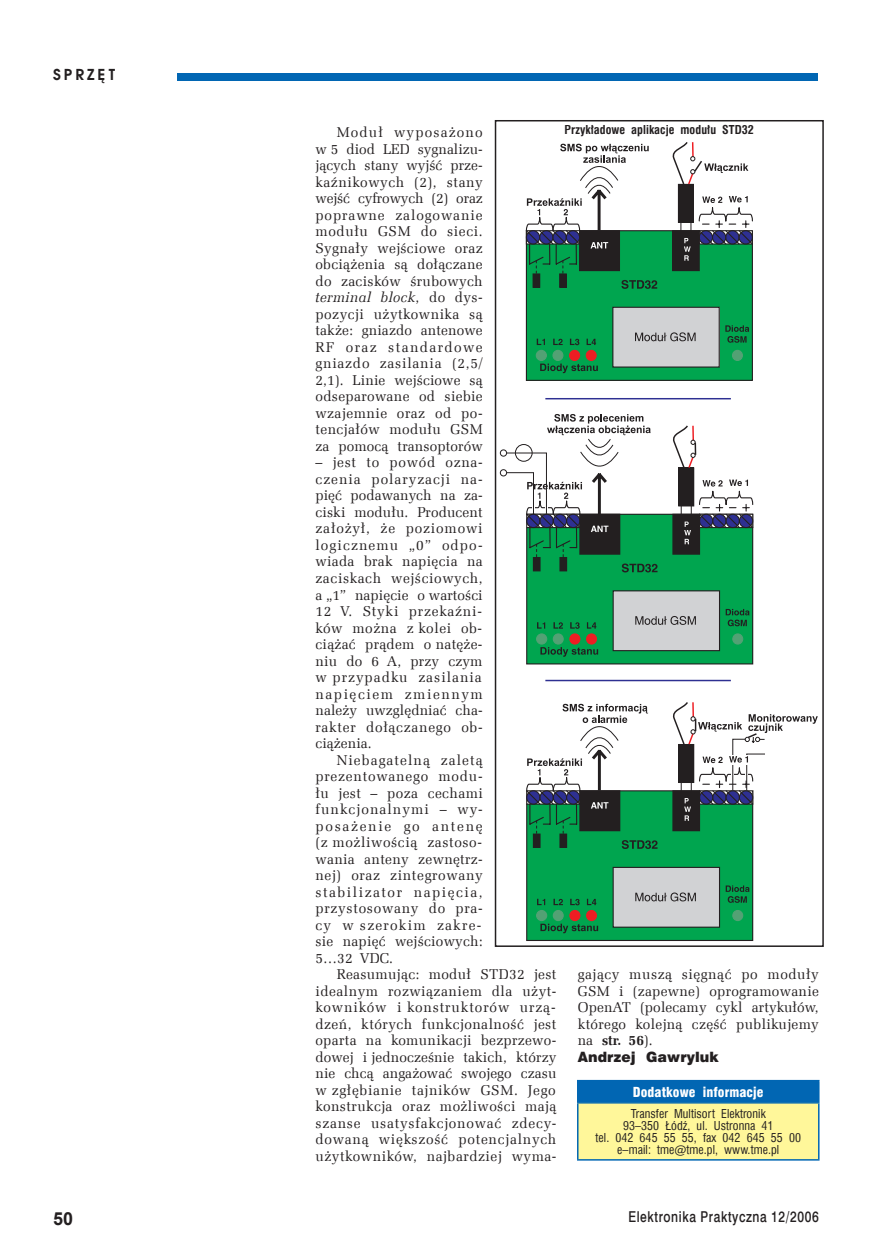
<style>
.page{position:relative;width:872px;height:1255px;background:#fff}
.page>*{position:absolute;margin:0;border:0;box-sizing:border-box;transform-origin:0 0}
.t1{font:700 18px "Arial";color:#231f20}
.t2{font:15px "Swis 721 Md EU";letter-spacing:.05em;color:#231f20;scale:.8 1}
.t3{font:700 15px "Avalon";letter-spacing:.2em;color:#231f20}
.t4{font:14.25px/16.5px "Zapf Ellipt EU";letter-spacing:.03em;color:#231f20;text-align:justify}
.t5{font:14.25px "Swis 721 Blk EU";letter-spacing:.005em;color:#231f20}
.t6{font:14.25px "Zapf Ellipt EU";letter-spacing:.085em;color:#231f20}
.t7{font:13.5px "Swis 721 Blk Cn EU";letter-spacing:.005em;color:#fff}
.t8{font:12px/12px "Swis 721 Cn EU";letter-spacing:.005em;color:#231f20;text-align:center}
.t9{font:700 12px "Swis 721 Cn EU";letter-spacing:.005em;color:#231f20}
.s1{font-style:italic}
.s2{font-weight:700}
</style>
<div class="page">
<div style="left:177px;top:73px;width:641px;height:8px;background:#0166b3"></div>
<div style="left:578px;top:1080px;width:240px;height:22px;background:#0166b3"></div>
<div style="left:578px;top:1102px;width:240px;height:57px;background:#fff79a"></div>
<hr style="left:577px;top:1079px;width:242px;height:2px;background:#0166b3">
<svg style="left:577px;top:1081px;width:1px;height:20px"></svg>
<svg style="left:818px;top:1081px;width:1px;height:20px"></svg>
<hr style="left:577px;top:1101px;width:242px;height:2px;background:#0166b3">
<hr style="left:577px;top:1103px;width:1px;height:55px;background:#0166b3">
<hr style="left:818px;top:1103px;width:1px;height:55px;background:#0166b3">
<hr style="left:577px;top:1158px;width:242px;height:2px;background:#0166b3">
<div style="left:495px;top:120px;width:328px;height:826px;border:2px solid #231f20"></div>
<div style="left:526px;top:231px;width:226px;height:149px;background:#00a54f"></div>
<div style="left:526px;top:230px;width:227px;height:151px;border:1px solid #231f20"></div>
<svg style="left:621px;top:280px;width:36px;height:9px"></svg>
<div style="left:533px;top:274px;width:6px;height:13px;background:#231f20"></div>
<div style="left:532px;top:273px;width:8px;height:15px;border:1px solid #231f20"></div>
<div style="left:559px;top:274px;width:7px;height:13px;background:#231f20"></div>
<div style="left:559px;top:273px;width:8px;height:15px;border:1px solid #231f20"></div>
<svg style="left:537px;top:338px;width:8px;height:7px"></svg>
<div style="left:613px;top:307px;width:106px;height:60px;background:#d1d2d4"></div>
<div style="left:612px;top:307px;width:107px;height:60px;border:1px solid #231f20"></div>
<svg style="left:635px;top:332px;width:60px;height:9px"></svg>
<div style="left:732px;top:350px;width:10px;height:10px;background:#53a174;border-radius:50%"></div>
<div style="left:732px;top:350px;width:11px;height:11px;border:1px solid #53a174;border-radius:50%"></div>
<div style="left:536px;top:350px;width:10px;height:10px;background:#53a174;border-radius:50%"></div>
<div style="left:536px;top:350px;width:11px;height:11px;border:1px solid #53a174;border-radius:50%"></div>
<div style="left:553px;top:350px;width:10px;height:10px;background:#53a174;border-radius:50%"></div>
<div style="left:552px;top:350px;width:11px;height:11px;border:1px solid #53a174;border-radius:50%"></div>
<div style="left:569px;top:350px;width:10px;height:10px;background:#ee1d23;border-radius:50%"></div>
<div style="left:569px;top:350px;width:11px;height:11px;border:1px solid #ee1d23;border-radius:50%"></div>
<div style="left:586px;top:350px;width:10px;height:10px;background:#ee1d23;border-radius:50%"></div>
<div style="left:586px;top:350px;width:11px;height:11px;border:1px solid #ee1d23;border-radius:50%"></div>
<svg style="left:553px;top:338px;width:9px;height:7px"></svg>
<svg style="left:570px;top:338px;width:9px;height:7px"></svg>
<svg style="left:586px;top:338px;width:10px;height:7px"></svg>
<svg style="left:725px;top:325px;width:24px;height:18px"></svg>
<svg style="left:540px;top:363px;width:58px;height:10px"></svg>
<svg style="left:525px;top:142px;width:228px;height:132px"></svg>
<div style="left:527px;top:790px;width:225px;height:150px;background:#00a54f"></div>
<div style="left:526px;top:790px;width:227px;height:151px;border:1px solid #231f20"></div>
<svg style="left:622px;top:840px;width:35px;height:9px"></svg>
<div style="left:533px;top:834px;width:7px;height:13px;background:#231f20"></div>
<div style="left:560px;top:834px;width:6px;height:13px;background:#231f20"></div>
<div style="left:559px;top:833px;width:8px;height:14px;border:1px solid #231f20"></div>
<svg style="left:537px;top:898px;width:8px;height:7px"></svg>
<div style="left:613px;top:867px;width:106px;height:60px;background:#d1d2d4"></div>
<div style="left:612px;top:866px;width:108px;height:61px;border:1px solid #231f20"></div>
<svg style="left:635px;top:892px;width:61px;height:9px"></svg>
<div style="left:733px;top:910px;width:9px;height:10px;background:#53a174;border-radius:50%"></div>
<div style="left:732px;top:909px;width:11px;height:12px;border:1px solid #53a174;border-radius:50%"></div>
<div style="left:536px;top:910px;width:10px;height:10px;background:#53a174;border-radius:50%"></div>
<div style="left:536px;top:909px;width:11px;height:12px;border:1px solid #53a174;border-radius:50%"></div>
<div style="left:553px;top:910px;width:10px;height:10px;background:#53a174;border-radius:50%"></div>
<div style="left:553px;top:909px;width:11px;height:12px;border:1px solid #53a174;border-radius:50%"></div>
<div style="left:570px;top:910px;width:10px;height:10px;background:#ee1d23;border-radius:50%"></div>
<div style="left:569px;top:909px;width:11px;height:12px;border:1px solid #ee1d23;border-radius:50%"></div>
<div style="left:586px;top:910px;width:10px;height:10px;background:#ee1d23;border-radius:50%"></div>
<div style="left:586px;top:909px;width:11px;height:12px;border:1px solid #ee1d23;border-radius:50%"></div>
<svg style="left:553px;top:898px;width:10px;height:7px"></svg>
<svg style="left:570px;top:898px;width:9px;height:7px"></svg>
<svg style="left:587px;top:898px;width:9px;height:7px"></svg>
<svg style="left:725px;top:885px;width:24px;height:17px"></svg>
<svg style="left:540px;top:923px;width:58px;height:10px"></svg>
<div style="left:527px;top:514px;width:225px;height:150px;background:#00a54f"></div>
<div style="left:526px;top:513px;width:227px;height:151px;border:1px solid #231f20"></div>
<svg style="left:622px;top:563px;width:35px;height:9px"></svg>
<div style="left:533px;top:557px;width:7px;height:14px;background:#231f20"></div>
<div style="left:560px;top:557px;width:6px;height:14px;background:#231f20"></div>
<div style="left:559px;top:557px;width:8px;height:14px;border:1px solid #231f20"></div>
<svg style="left:537px;top:622px;width:8px;height:6px"></svg>
<div style="left:613px;top:591px;width:106px;height:59px;background:#d1d2d4"></div>
<div style="left:612px;top:590px;width:108px;height:61px;border:1px solid #231f20"></div>
<svg style="left:635px;top:616px;width:61px;height:9px"></svg>
<div style="left:733px;top:634px;width:9px;height:10px;background:#53a174;border-radius:50%"></div>
<div style="left:732px;top:633px;width:11px;height:11px;border:1px solid #53a174;border-radius:50%"></div>
<div style="left:536px;top:634px;width:10px;height:10px;background:#53a174;border-radius:50%"></div>
<div style="left:536px;top:633px;width:11px;height:11px;border:1px solid #53a174;border-radius:50%"></div>
<div style="left:553px;top:634px;width:10px;height:10px;background:#53a174;border-radius:50%"></div>
<div style="left:553px;top:633px;width:11px;height:11px;border:1px solid #53a174;border-radius:50%"></div>
<div style="left:570px;top:634px;width:10px;height:10px;background:#ee1d23;border-radius:50%"></div>
<div style="left:569px;top:633px;width:11px;height:11px;border:1px solid #ee1d23;border-radius:50%"></div>
<div style="left:586px;top:634px;width:10px;height:10px;background:#ee1d23;border-radius:50%"></div>
<div style="left:586px;top:633px;width:11px;height:11px;border:1px solid #ee1d23;border-radius:50%"></div>
<svg style="left:553px;top:622px;width:10px;height:6px"></svg>
<svg style="left:570px;top:622px;width:9px;height:6px"></svg>
<svg style="left:587px;top:622px;width:9px;height:6px"></svg>
<svg style="left:725px;top:609px;width:24px;height:17px"></svg>
<svg style="left:540px;top:647px;width:58px;height:9px"></svg>
<hr style="left:545px;top:398px;width:186px;height:1px;background:#2e3092">
<hr style="left:545px;top:679px;width:186px;height:2px;background:#2e3092">
<svg style="left:526px;top:702px;width:291px;height:132px"></svg>
<svg style="left:500px;top:414px;width:254px;height:143px"></svg>
<p class="t3" style="left:53px;top:65px;width:64px">SPRZĘT</p>
<p class="t6" style="left:337px;top:124px;width:147px">Moduł wyposażono</p>
<p class="t9" style="left:564px;top:122px;width:191px">Przykładowe aplikacje modułu STD32</p>
<p class="t4" style="left:315px;top:141px;width:169px">w 5 diod LED sygnalizu&shy;jących stany wyjść prze&shy;kaźnikowych (2), stany wejść cyfrowych (2) oraz poprawne zalogowanie modułu GSM do sieci.<br>Sygnały wejściowe oraz obciążenia są dołączane do zacisków śrubowych <span class="s1">terminal block</span>, do dys&shy;pozycji użytkownika są także: gniazdo antenowe RF oraz standardowe gniazdo zasilania (2,5/ 2,1). Linie wejściowe są odseparowane od siebie wzajemnie oraz od po&shy;tencjałów modułu GSM za pomocą transoptorów</p>
<p class="t4" style="left:315px;top:454px;width:169px">– jest to powód ozna&shy;czenia polaryzacji na&shy;pięć podawanych na za&shy;ciski modułu. Producent założył, że poziomowi logicznemu „0” odpo&shy;wiada brak napięcia na zaciskach wejściowych, a „1” napięcie o wartości 12 V. Styki przekaźni&shy;ków można z kolei ob&shy;ciążać prądem o natęże&shy;niu do 6 A, przy czym w przypadku zasilania napięciem zmiennym należy uwzględniać cha&shy;rakter dołączanego ob&shy;ciążenia.</p>
<p class="t4" style="left:315px;top:751px;width:169px;text-indent:21px">Niebagatelną zaletą prezentowanego modu&shy;łu jest – poza cechami funkcjonalnymi – wy&shy;posażenie go antenę (z możliwością zastoso&shy;wania anteny zewnętrz&shy;nej) oraz zintegrowany stabilizator napięcia, przystosowany do pra&shy;cy w szerokim zakre&shy;sie napięć wejściowych:<br>5…32 VDC.</p>
<p class="t4" style="left:315px;top:966px;width:242px;text-indent:21px">Reasumując: moduł STD32 jest idealnym rozwiązaniem dla użyt&shy;kowników i konstruktorów urzą&shy;dzeń, których funkcjonalność jest oparta na komunikacji bezprzewo&shy;dowej i jednocześnie takich, którzy nie chcą angażować swojego czasu w zgłębianie tajników GSM. Jego konstrukcja oraz możliwości mają szanse usatysfakcjonować zdecy&shy;dowaną większość potencjalnych użytkowników, najbardziej wyma-</p>
<p class="t4" style="left:578px;top:966px;width:243px">gający muszą sięgnąć po moduły GSM i (zapewne) oprogramowanie OpenAT (polecamy cykl artykułów, którego kolejną część publikujemy na <span class="s2">str. 56</span>).</p>
<p class="t5" style="left:578px;top:1047px;width:143px">Andrzej Gawryluk</p>
<p class="t7" style="left:633px;top:1083px;width:132px">Dodatkowe informacje</p>
<p class="t8" style="left:595px;top:1107px;width:207px">Transfer Multisort Elektronik<br>93–350 Łódź, ul. Ustronna 41<br>tel. 042 645 55 55, fax 042 645 55 00 e–mail: tme@tme.pl, www.tme.pl</p>
<p class="t1" style="left:53px;top:1206px;width:22px">50</p>
<p class="t2" style="left:628px;top:1207px;width:239px">Elektronika Praktyczna 12/2006</p>
</div>
